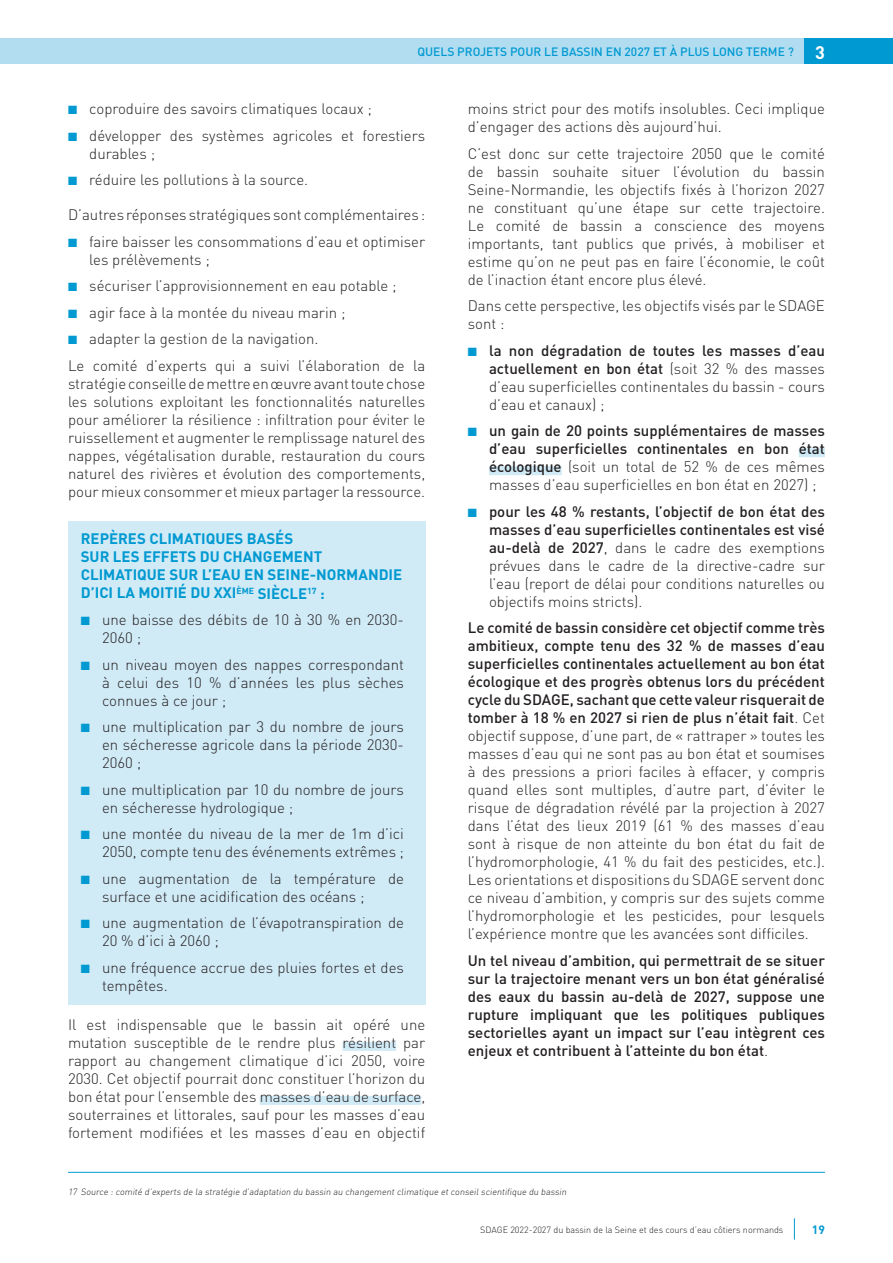
<style>
.page{position:relative;width:893px;height:1263px;background:#fff}
.page>*{position:absolute;margin:0;border:0;box-sizing:border-box;transform-origin:0 0}
.t1{font:300 15px/18px "DIN";color:#231f20}
.t2{font:500 15px/18px "DIN";color:#231f20;text-align:justify}
.t3{font:700 15px/18px "DIN";color:#0099d1}
.t4{font:500 12px "DIN";color:#0099d1}
.t5{font:700 12px "DIN";color:#0099d1}
.t6{font:300 9px "DIN";color:#231f20}
.s1{font-weight:700;font-size:18px;color:#fff}
.s2{color:#0099d1}
.s3{font-weight:500}
.s4{font-weight:300}
</style>
<div class="page">
<div style="left:0;top:38px;width:804px;height:26px;background:#b2ddf1"></div>
<div style="left:804px;top:38px;width:89px;height:26px;background:#0099d1"></div>
<svg style="left:794px;top:1218px;width:1px;height:21px"></svg>
<div style="left:68px;top:521px;width:357px;height:91px;background:#d0eaf6"></div>
<div style="left:68px;top:602px;width:357px;height:54px;background:#d0eaf6"></div>
<div style="left:68px;top:647px;width:357px;height:72px;background:#d0eaf6"></div>
<div style="left:68px;top:709px;width:357px;height:72px;background:#d0eaf6"></div>
<div style="left:68px;top:772px;width:357px;height:54px;background:#d0eaf6"></div>
<div style="left:68px;top:816px;width:357px;height:54px;background:#d0eaf6"></div>
<div style="left:68px;top:861px;width:357px;height:54px;background:#d0eaf6"></div>
<div style="left:68px;top:905px;width:357px;height:55px;background:#d0eaf6"></div>
<div style="left:68px;top:950px;width:357px;height:54px;background:#d0eaf6"></div>
<div style="left:343px;top:1042px;width:53px;height:9px;background:#d0eaf6"></div>
<div style="left:260px;top:1096px;width:161px;height:9px;background:#d0eaf6"></div>
<hr style="left:68px;top:1172px;width:757px;height:1px;background:#0099d1">
<div style="left:799px;top:448px;width:26px;height:9px;background:#d0eaf6"></div>
<div style="left:489px;top:466px;width:73px;height:9px;background:#d0eaf6"></div>
<p class="t4" style="left:417px;top:44px;width:409px">QUELS PROJETS POUR LE BASSIN EN 2027 ET À PLUS LONG TERME ? <span class="s1">3</span></p>
<p class="t1" style="left:68px;top:100px;width:305px"><span class="s2">■</span> coproduire des savoirs climatiques locaux ;</p>
<p class="t1" style="left:89px;top:126px;width:337px;text-indent:-21px"><span class="s2">■</span> développer des systèmes agricoles et forestiers durables ;</p>
<p class="t1" style="left:68px;top:171px;width:242px"><span class="s2">■</span> réduire les pollutions à la source.</p>
<p class="t1" style="left:68px;top:206px;width:359px">D’autres réponses stratégiques sont complémentaires :</p>
<p class="t1" style="left:89px;top:232px;width:337px;text-indent:-21px"><span class="s2">■</span> faire baisser les consommations d’eau et optimiser les prélèvements ;</p>
<p class="t1" style="left:68px;top:277px;width:330px"><span class="s2">■</span> sécuriser l’approvisionnement en eau potable ;</p>
<p class="t1" style="left:68px;top:303px;width:279px"><span class="s2">■</span> agir face à la montée du niveau marin ;</p>
<p class="t1" style="left:68px;top:325px;width:359px;line-height:26.5px"><span class="s2">■</span> adapter la gestion de la navigation.<br>Le comité d’experts qui a suivi l’élaboration de la</p>
<p class="t1" style="left:68px;top:374px;width:359px;text-align:justify">stratégie conseille de mettre en œuvre avant toute chose les solutions exploitant les fonctionnalités naturelles pour améliorer la résilience : infiltration pour éviter le ruissellement et augmenter le remplissage naturel des nappes, végétalisation durable, restauration du cours naturel des rivières et évolution des comportements, pour mieux consommer et mieux partager la ressource.</p>
<p class="t3" style="left:81px;top:529px;width:323px">REPÈRES CLIMATIQUES BASÉS<br>SUR LES EFFETS DU CHANGEMENT CLIMATIQUE SUR L’EAU EN SEINE-NORMANDIE D’ICI LA MOITIÉ DU XXI<sup>ÈME</sup> SIÈCLE<sup>17</sup> :</p>
<p class="t1" style="left:102px;top:610px;width:303px;text-indent:-21px"><span class="s2">■</span> une baisse des débits de 10 à 30 % en 2030-<br>2060 ;</p>
<p class="t1" style="left:102px;top:655px;width:303px;text-align:justify;text-indent:-21px"><span class="s2">■</span> un niveau moyen des nappes correspondant à celui des 10 % d’années les plus sèches connues à ce jour ;</p>
<p class="t1" style="left:102px;top:717px;width:303px;text-align:justify;text-indent:-21px"><span class="s2">■</span> une multiplication par 3 du nombre de jours en sécheresse agricole dans la période 2030- 2060 ;</p>
<p class="t1" style="left:102px;top:780px;width:303px;text-indent:-21px"><span class="s2">■</span> une multiplication par 10 du nombre de jours en sécheresse hydrologique ;</p>
<p class="t1" style="left:81px;top:824px;width:325px;text-align:right"><span class="s2">■</span> une montée du niveau de la mer de 1m d’ici<br>2050, compte tenu des événements extrêmes ;</p>
<p class="t1" style="left:102px;top:869px;width:303px;text-indent:-21px"><span class="s2">■</span> une augmentation de la température de surface et une acidification des océans ;</p>
<p class="t1" style="left:102px;top:913px;width:303px;text-indent:-21px"><span class="s2">■</span> une augmentation de l’évapotranspiration de<br>20 % d’ici à 2060 ;</p>
<p class="t1" style="left:102px;top:958px;width:303px;text-indent:-21px"><span class="s2">■</span> une fréquence accrue des pluies fortes et des tempêtes.</p>
<p class="t1" style="left:68px;top:1015px;width:359px;text-align:justify">Il est indispensable que le bassin ait opéré une mutation susceptible de le rendre plus résilient par rapport au changement climatique d’ici 2050, voire 2030. Cet objectif pourrait donc constituer l’horizon du bon état pour l’ensemble des masses d’eau de surface, souterraines et littorales, sauf pour les masses d’eau fortement modifiées et les masses d’eau en objectif</p>
<p class="t1" style="left:468px;top:100px;width:359px">moins strict pour des motifs insolubles. Ceci implique d’engager des actions dès aujourd’hui.</p>
<p class="t1" style="left:468px;top:144px;width:359px;text-align:justify">C’est donc sur cette trajectoire 2050 que le comité de bassin souhaite situer l’évolution du bassin Seine-Normandie, les objectifs fixés à l’horizon 2027 ne constituant qu’une étape sur cette trajectoire.<br>Le comité de bassin a conscience des moyens importants, tant publics que privés, à mobiliser et estime qu’on ne peut pas en faire l’économie, le coût de l’inaction étant encore plus élevé.</p>
<p class="t1" style="left:468px;top:297px;width:359px">Dans cette perspective, les objectifs visés par le SDAGE sont :</p>
<p class="t1" style="left:489px;top:341px;width:337px;text-align:justify;text-indent:-21px"><span class="s2">■</span> <span class="s3">la non dégradation de toutes les masses d’eau actuellement en bon état</span> (soit 32 % des masses d’eau superficielles continentales du bassin - cours d’eau et canaux) ;</p>
<p class="t2" style="left:489px;top:421px;width:337px;text-indent:-21px"><span class="s2">■</span> un gain de 20 points supplémentaires de masses d’eau superficielles continentales en bon état écologique <span class="s4">(soit un total de 52 % de ces mêmes masses d’eau superficielles en bon état en 2027) ;</span></p>
<p class="t1" style="left:489px;top:502px;width:337px;text-align:justify;text-indent:-21px"><span class="s2">■</span> <span class="s3">pour les 48 % restants, l’objectif de bon état des masses d’eau superficielles continentales est visé au-delà de 2027</span>, dans le cadre des exemptions prévues dans le cadre de la directive-cadre sur l’eau (report de délai pour conditions naturelles ou objectifs moins stricts).</p>
<p class="t1" style="left:468px;top:619px;width:359px;text-align:justify"><span class="s3">Le comité de bassin considère cet objectif comme très ambitieux, compte tenu des 32 % de masses d’eau superficielles continentales actuellement au bon état écologique et des progrès obtenus lors du précédent cycle du SDAGE, sachant que cette valeur risquerait de tomber à 18 % en 2027 si rien de plus n’était fait</span>. Cet objectif suppose, d’une part, de « rattraper » toutes les masses d’eau qui ne sont pas au bon état et soumises à des pressions a priori faciles à effacer, y compris quand elles sont multiples, d’autre part, d’éviter le risque de dégradation révélé par la projection à 2027 dans l’état des lieux 2019 (61 % des masses d’eau sont à risque de non atteinte du bon état du fait de l’hydromorphologie, 41 % du fait des pesticides, etc.).<br>Les orientations et dispositions du SDAGE servent donc ce niveau d’ambition, y compris sur des sujets comme l’hydromorphologie et les pesticides, pour lesquels l’expérience montre que les avancées sont difficiles.</p>
<p class="t2" style="left:468px;top:951px;width:359px">Un tel niveau d’ambition, qui permettrait de se situer sur la trajectoire menant vers un bon état généralisé des eaux du bassin au-delà de 2027, suppose une rupture impliquant que les politiques publiques sectorielles ayant un impact sur l’eau intègrent ces enjeux et contribuent à l’atteinte du bon état<span class="s4">.</span></p>
<p class="t6" style="left:68px;top:1186px;width:501px">17 Source : comité d’experts de la stratégie d’adaptation du bassin au changement climatique et conseil scientifique du bassin</p>
<p class="t6" style="left:480px;top:1224px;width:305px">SDAGE 2022-2027 du bassin de la Seine et des cours d’eau côtiers normands</p>
<p class="t5" style="left:812px;top:1222px;width:15px">19</p>
</div>
